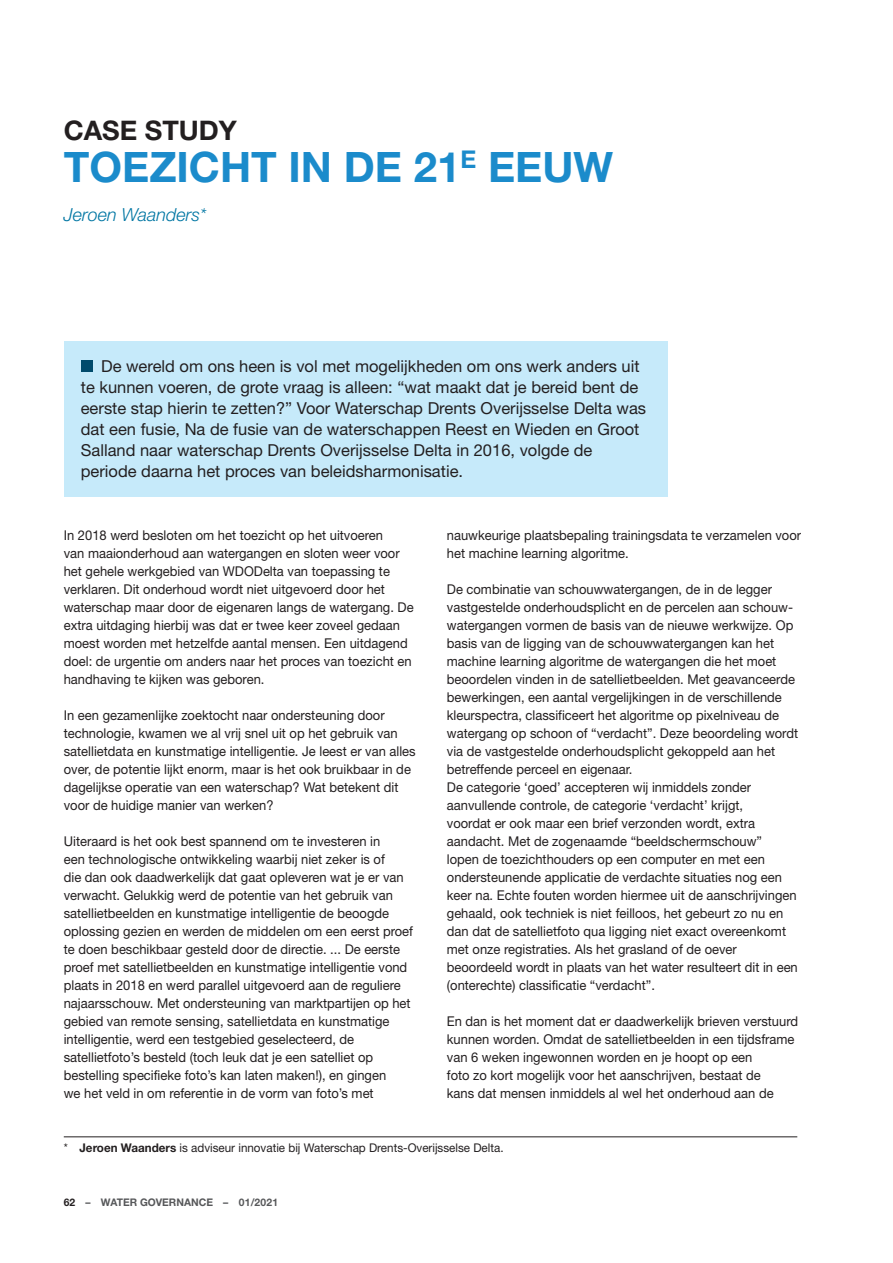
<style>
.page{position:relative;width:893px;height:1263px;background:#fff}
.page>*{position:absolute;margin:0;border:0;box-sizing:border-box;transform-origin:0 0}
.t1{font:700 42px "Helvetica Neue";color:#1b8bcb}
.t2{font:700 27px "Helvetica Neue";color:#231f20}
.t3{font:italic 300 18px "Helvetica Neue";color:#0076a3}
.t4{font:16.5px/21px "Helvetica Neue";color:#231f20}
.t5{font:13.5px/18px "Helvetica Neue";color:#231f20;scale:.96 1}
.t6{font:12px "Helvetica Neue";color:#231f20}
.t7{font:700 10.5px "Helvetica Neue";color:#57585a}
.s1{font-weight:700}
.s2{color:#231f20}
</style>
<div class="page">
<div style="left:64px;top:341px;width:604px;height:155px;background:#c6eafa"></div>
<div style="left:81px;top:360px;width:12px;height:12px;background:#004b6c"></div>
<hr style="left:64px;top:1136px;width:733px;height:1px;background:#231f20">
<h2 class="t2" style="left:64px;top:113px;width:175px">CASE STUDY</h2>
<h1 class="t1" style="left:64px;top:141px;width:551px">TOEZICHT IN DE 21<sup>E</sup> EEUW</h1>
<h3 class="t3" style="left:64px;top:204px;width:144px">Jeroen Waanders*</h3>
<p class="t4" style="left:81px;top:355px;width:567px;text-indent:20px">De wereld om ons heen is vol met mogelijkheden om ons werk anders uit te kunnen voeren, de grote vraag is alleen: “wat maakt dat je bereid bent de eerste stap hierin te zetten?” Voor Waterschap Drents Overijsselse Delta was dat een fusie, Na de fusie van de waterschappen Reest en Wieden en Groot Salland naar waterschap Drents Overijsselse Delta in 2016, volgde de periode daarna het proces van beleidsharmonisatie.</p>
<p class="t5" style="left:64px;top:526px;width:366px">In 2018 werd besloten om het toezicht op het uitvoeren<br>van maaionderhoud aan watergangen en sloten weer voor het gehele werkgebied van WDODelta van toepassing te verklaren. Dit onderhoud wordt niet uitgevoerd door het waterschap maar door de eigenaren langs de watergang. De extra uitdaging hierbij was dat er twee keer zoveel gedaan moest worden met hetzelfde aantal mensen. Een uitdagend doel: de urgentie om anders naar het proces van toezicht en handhaving te kijken was geboren.</p>
<p class="t5" style="left:64px;top:706px;width:368px">In een gezamenlijke zoektocht naar ondersteuning door technologie, kwamen we al vrij snel uit op het gebruik van satellietdata en kunstmatige intelligentie. Je leest er van alles over, de potentie lijkt enorm, maar is het ook bruikbaar in de dagelijkse operatie van een waterschap? Wat betekent dit voor de huidige manier van werken?</p>
<p class="t5" style="left:64px;top:832px;width:365px">Uiteraard is het ook best spannend om te investeren in<br>een technologische ontwikkeling waarbij niet zeker is of<br>die dan ook daadwerkelijk dat gaat opleveren wat je er van verwacht. Gelukkig werd de potentie van het gebruik van satellietbeelden en kunstmatige intelligentie de beoogde oplossing gezien en werden de middelen om een eerst proef te doen beschikbaar gesteld door de directie. ... De eerste proef met satellietbeelden en kunstmatige intelligentie vond plaats in 2018 en werd parallel uitgevoerd aan de reguliere najaarsschouw. Met ondersteuning van marktpartijen op het gebied van remote sensing, satellietdata en kunstmatige intelligentie, werd een testgebied geselecteerd, de satellietfoto’s besteld (toch leuk dat je een satelliet op bestelling specifieke foto’s kan laten maken!), en gingen<br>we het veld in om referentie in de vorm van foto’s met</p>
<p class="t5" style="left:447px;top:526px;width:371px">nauwkeurige plaatsbepaling trainingsdata te verzamelen voor het machine learning algoritme.</p>
<p class="t5" style="left:447px;top:580px;width:367px">De combinatie van schouwwatergangen, de in de legger vastgestelde onderhoudsplicht en de percelen aan schouw&shy;watergangen vormen de basis van de nieuwe werkwijze. Op basis van de ligging van de schouwwatergangen kan het machine learning algoritme de watergangen die het moet beoordelen vinden in de satellietbeelden. Met geavanceerde bewerkingen, een aantal vergelijkingen in de verschillende kleurspectra, classificeert het algoritme op pixelniveau de watergang op schoon of “verdacht”. Deze beoordeling wordt via de vastgestelde onderhoudsplicht gekoppeld aan het betreffende perceel en eigenaar.<br>De categorie ‘goed’ accepteren wij inmiddels zonder aanvullende controle, de categorie ‘verdacht’ krijgt,<br>voordat er ook maar een brief verzonden wordt, extra aandacht. Met de zogenaamde “beeldschermschouw”<br>lopen de toezichthouders op een computer en met een ondersteunende applicatie de verdachte situaties nog een keer na. Echte fouten worden hiermee uit de aanschrijvingen gehaald, ook techniek is niet feilloos, het gebeurt zo nu en dan dat de satellietfoto qua ligging niet exact overeenkomt met onze registraties. Als het grasland of de oever beoordeeld wordt in plaats van het water resulteert dit in een (onterechte) classificatie “verdacht”.</p>
<p class="t5" style="left:447px;top:1012px;width:367px">En dan is het moment dat er daadwerkelijk brieven verstuurd kunnen worden. Omdat de satellietbeelden in een tijdsframe van 6 weken ingewonnen worden en je hoopt op een<br>foto zo kort mogelijk voor het aanschrijven, bestaat de<br>kans dat mensen inmiddels al wel het onderhoud aan de</p>
<p class="t6" style="left:64px;top:1141px;width:441px">* <span class="s1">Jeroen Waanders</span> is adviseur innovatie bij Waterschap Drents-Overijsselse Delta.</p>
<p class="t7" style="left:64px;top:1196px;width:216px"><span class="s2">62</span> – WATER GOVERNANCE – 01/2021</p>
</div>
